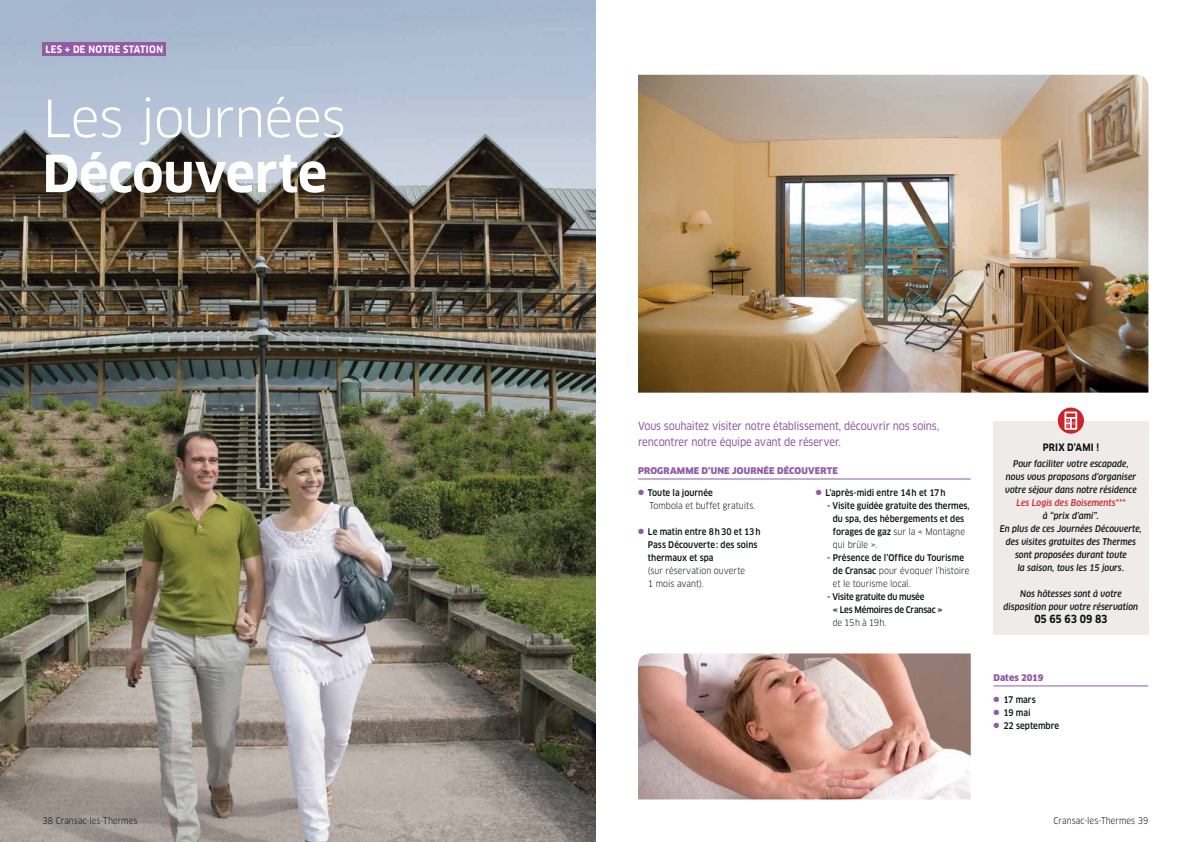
<style>
.page{position:relative;width:1191px;height:842px;background:#fff}
.page>*{position:absolute;margin:0;border:0;box-sizing:border-box;transform-origin:0 0}
.t1{font:50px "Clan Pro";letter-spacing:-.01em;color:#fff}
.t2{font:700 50px "Clan Pro";color:#fff}
.t3{font:11px/16px "Clan Pro News";letter-spacing:-.015em;color:#915ba5;scale:.9 1}
.t4{font:700 11px "Clan Pro";letter-spacing:-.02em;color:#0c1314;scale:.9 1}
.t5{font:700 10px "Clan Pro";letter-spacing:.04em;color:#fff;scale:.9 1}
.t6{font:700 10px "Clan Pro";letter-spacing:.01em;color:#0c1314;scale:.9 1}
.t7{font:italic 500 9px/13px "Clan Pro";letter-spacing:.005em;color:#0c1314;text-align:center;scale:.9 1}
.t8{font:500 9px/13px "Clan Pro";color:#0c1314;scale:.9 1}
.t9{font:9px/13px "Clan Pro";color:#0c1314;scale:.9 1}
.t10{font:500 9px/13px "Clan Pro";letter-spacing:-.025em;color:#0c1314;scale:.9 1}
.t11{font:900 9px "Clan Pro";letter-spacing:.015em;color:#915ba5}
.t12{font:italic 500 9px "Clan Pro";letter-spacing:.005em;color:#d02329;scale:.9 1}
.s1{font-weight:400}
.s2{font-weight:500}
</style>
<div class="page">
<img style="left:0;top:0;width:595px;height:842px">
<img style="left:638px;top:653px;width:332px;height:146px">
<img style="left:638px;top:75px;width:510px;height:318px">
<hr style="left:638px;top:479px;width:332px;height:1px;background:#915ba5">
<div style="left:993px;top:421px;width:155px;height:213px;background:#eeebe8"></div>
<hr style="left:993px;top:686px;width:155px;height:1px;background:#915ba5">
<svg style="left:1057px;top:407px;width:27px;height:27px"></svg>
<div style="left:1056px;top:406px;width:29px;height:29px;border:1px solid #fff;border-radius:50%"></div>
<svg style="left:1064px;top:412px;width:13px;height:18px"></svg>
<div style="left:43px;top:43px;width:123px;height:13px;background:#915ba5"></div>
<p class="t5" style="left:45px;top:45px;width:132px">LES + DE NOTRE STATION</p>
<h1 class="t1" style="left:43px;top:96px;width:305px">Les journées</h1>
<h1 class="t2" style="left:43px;top:151px;width:286px">Découverte</h1>
<p class="t3" style="left:638px;top:418px;width:336px">Vous souhaitez visiter notre établissement, découvrir nos soins, rencontrer notre équipe avant de réserver.</p>
<p class="t11" style="left:638px;top:467px;width:201px">PROGRAMME D’UNE JOURNÉE DÉCOUVERTE</p>
<p class="t8" style="left:648px;top:487px;width:74px">Toute la journée</p>
<p class="t9" style="left:649px;top:500px;width:119px">Tombola et buffet gratuits.</p>
<p class="t8" style="left:648px;top:526px;width:127px">Le matin entre 8 h 30 et 13 h<br>Pass Découverte : des soins thermaux et spa</p>
<p class="t9" style="left:648px;top:565px;width:109px">(sur réservation ouverte<br>1 mois avant).</p>
<p class="t8" style="left:825px;top:487px;width:135px">L’après-midi entre 14 h et 17 h</p>
<p class="t8" style="left:832px;top:500px;width:154px;text-indent:-6px">- Visite guidée gratuite des thermes, du spa, des hébergements et des forages de gaz <span class="s1">sur la « Montagne qui brûle ».</span></p>
<p class="t9" style="left:833px;top:552px;width:153px;text-indent:-6px"><span class="s2">- Présence de l’Office du Tourisme de Cransac</span> pour évoquer l’histoire et le tourisme local.</p>
<p class="t10" style="left:832px;top:591px;width:124px;text-indent:-6px">- Visite gratuite du musée<br>« Les Mémoires de Cransac »</p>
<p class="t9" style="left:832px;top:617px;width:61px">de 15 h à 19 h.</p>
<p class="t6" style="left:1042px;top:443px;width:64px">PRIX D’AMI !</p>
<p class="t7" style="left:1005px;top:458px;width:148px">Pour faciliter votre escapade, nous vous proposons d’organiser votre séjour dans notre résidence</p>
<p class="t12" style="left:1016px;top:498px;width:122px">Les Logis des Boisements***</p>
<p class="t7" style="left:999px;top:510px;width:159px">à “prix d’ami”.<br>En plus de ces Journées Découverte, des visites gratuites des Thermes sont proposées durant toute<br>la saison, tous les 15 jours.</p>
<p class="t7" style="left:1003px;top:588px;width:151px">Nos hôtesses sont à votre disposition pour votre réservation</p>
<p class="t4" style="left:1034px;top:614px;width:83px">05 65 63 09 83</p>
<p class="t11" style="left:993px;top:674px;width:52px">Dates 2019</p>
<p class="t8" style="left:1003px;top:694px;width:64px">17 mars<br>19 mai<br>22 septembre</p>
<p class="t9" style="left:43px;top:814px;width:107px">38 Cransac-les-Thermes</p>
<p class="t9" style="left:1053px;top:814px;width:107px">Cransac-les-Thermes 39</p>
</div>
